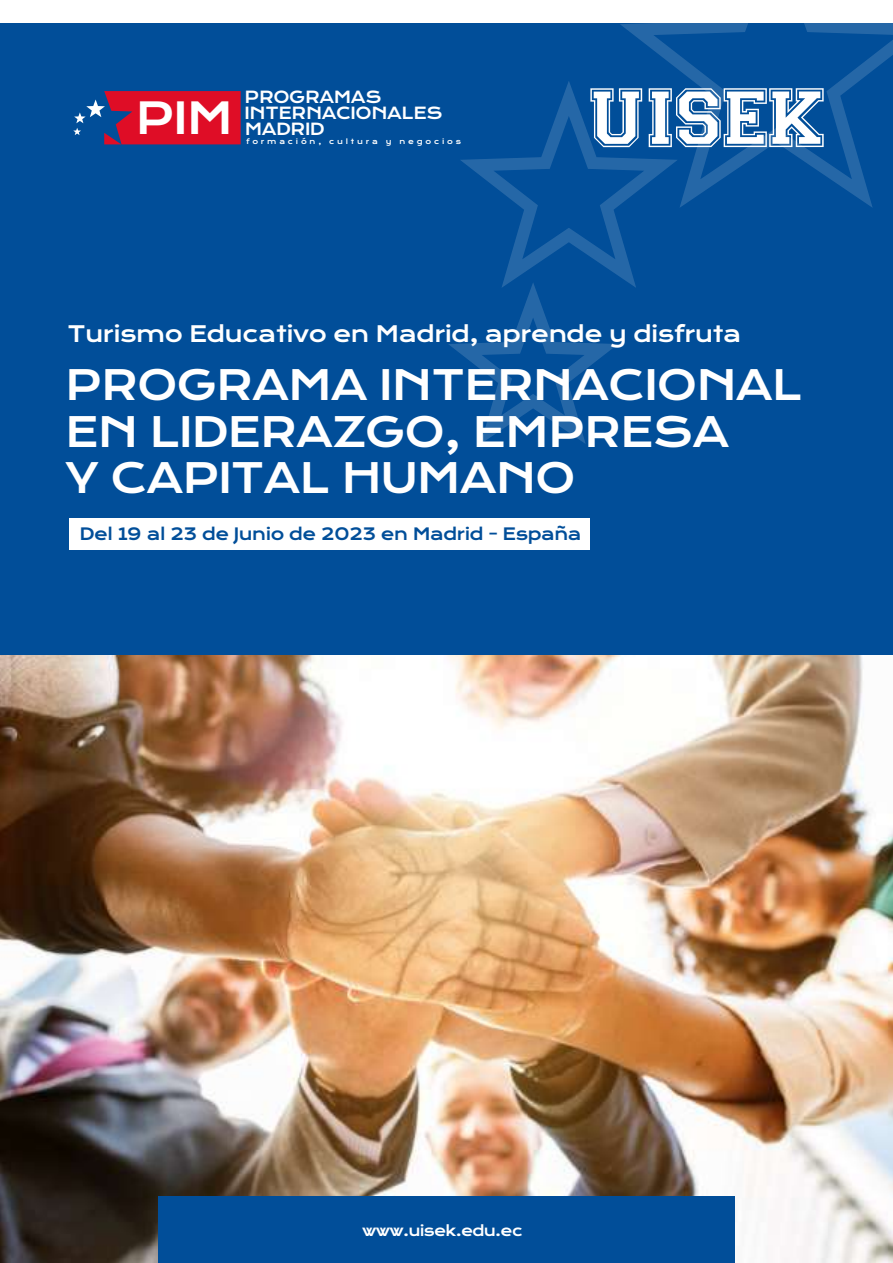
<style>
.page{position:relative;width:893px;height:1263px;background:#fff}
.page>*{position:absolute;margin:0;border:0;box-sizing:border-box;transform-origin:0 0}
.t1{font:42.75px "Krona One";color:#fff}
.t2{font:40.5px/46.5px "Krona One";letter-spacing:-.025em;color:#fff}
.t3{font:21.9px "Krona One";letter-spacing:-.025em;color:#fff}
.t4{font:16.5px "Krona One";letter-spacing:-.025em;color:#014e99}
.t5{font:16.2px/15.8px "Krona One";letter-spacing:-.025em;color:#fff}
.t6{font:14.55px "Krona One";letter-spacing:-.05em;color:#fff}
.t7{font:7.05px "Krona One";letter-spacing:.4em;color:#fff}
</style>
<div class="page">
<img style="left:0;top:654px;width:893px;height:609px">
<div style="left:0;top:0;width:893px;height:654px;background:#014e99"></div>
<svg style="left:620px;top:22px;width:273px;height:186px"></svg>
<svg style="left:461px;top:81px;width:217px;height:207px"></svg>
<svg style="left:448px;top:282px;width:170px;height:162px"></svg>
<div style="left:69px;top:518px;width:521px;height:32px;background:#fff"></div>
<div style="left:0;top:0;width:893px;height:22px;background:#fff"></div>
<div style="left:158px;top:1197px;width:576px;height:66px;background:#014e99"></div>
<svg style="left:73px;top:91px;width:168px;height:53px"></svg>
<svg style="left:590px;top:88px;width:52px;height:59px"></svg>
<svg style="left:649px;top:88px;width:175px;height:59px"></svg>
<p class="t1" style="left:135px;top:92px;width:99px">PIM</p>
<p class="t5" style="left:245px;top:90px;width:199px">PROGRAMAS<br>INTERNACIONALES<br>MADRID</p>
<p class="t7" style="left:246px;top:137px;width:217px">formación, cultura y negocios</p>
<p class="t3" style="left:67px;top:320px;width:675px">Turismo Educativo en Madrid, aprende y disfruta</p>
<p class="t2" style="left:65px;top:362px;width:739px">PROGRAMA INTERNACIONAL<br>EN LIDERAZGO, EMPRESA<br>Y CAPITAL HUMANO</p>
<p class="t4" style="left:80px;top:524px;width:504px">Del 19 al 23 de Junio de 2023 en Madrid - España</p>
<p class="t6" style="left:362px;top:1221px;width:162px">www.uisek.edu.ec</p>
</div>
